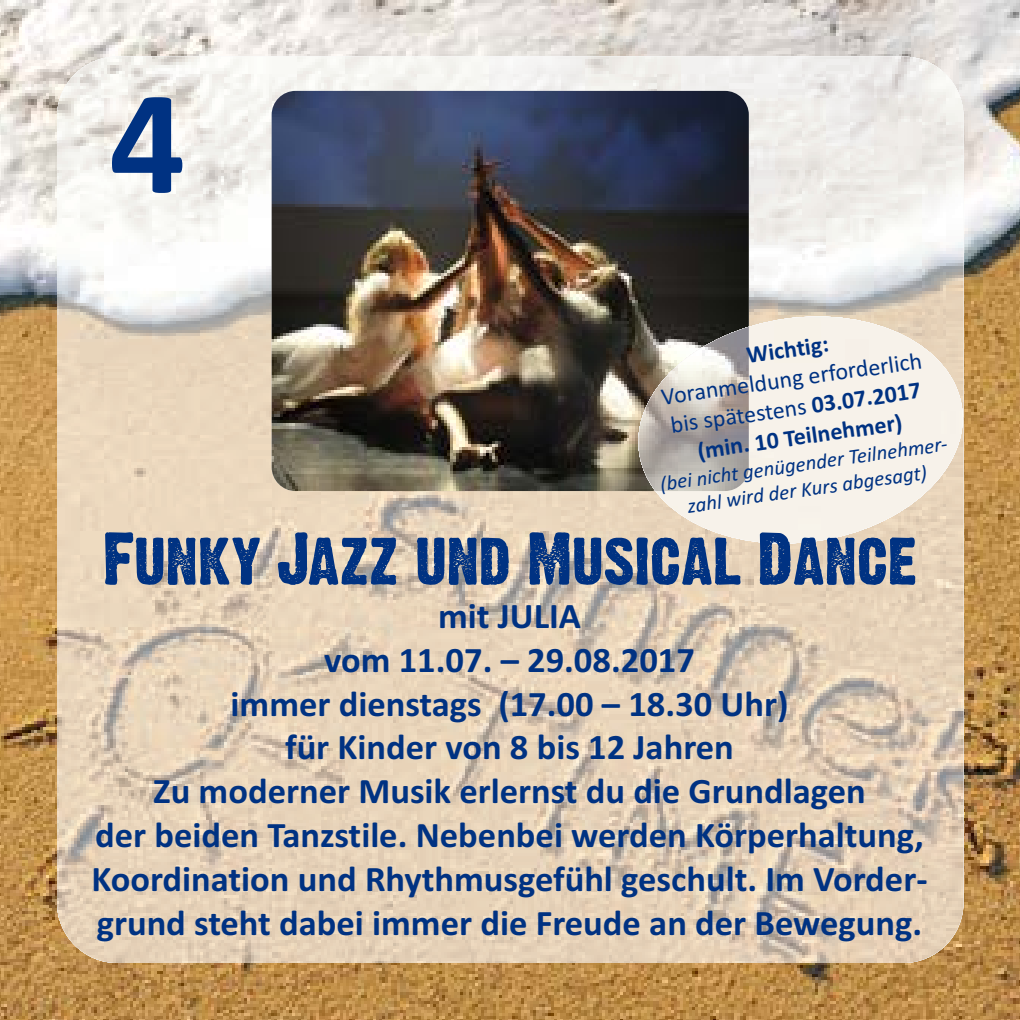
<style>
.page{position:relative;width:1020px;height:1020px;background:#fff}
.page>*{position:absolute;margin:0;border:0;box-sizing:border-box;transform-origin:0 0}
.t1{font:700 150px "Calibri";color:#003282}
.t2{font:65.7px "Dirty Headline";color:#003282}
.t3{font:700 36px/44.1px "Calibri";color:#003282;text-align:center}
.t4{font:24px/29.4px "Calibri";color:#003282;text-align:center}
.t5{font:700 24px "Calibri";color:#003282}
.t6{font:italic 21px/25.5px "Calibri";color:#003282;text-align:center}
.s1{font-weight:700}
</style>
<div class="page">
<img style="left:0;top:0;width:1020px;height:1020px">
<img style="left:57px;top:56px;width:906px;height:907px;border-radius:60px">
<img style="left:272px;top:91px;width:477px;height:400px;border-radius:24px">
<img style="left:631px;top:306px;width:340px;height:248px">
<svg style="left:638px;top:316px;width:325px;height:228px;fill:#f7f2ea"></svg>
<svg style="left:631px;top:306px;width:118px;height:185px"></svg>
<h1 class="t1" style="left:109px;top:91px;width:78px">6</h1>
<h1 class="t1" style="left:109px;top:91px;width:78px">4</h1>
<p class="t5" style="left:746px;top:347px;width:84px;rotate:-8deg">Wichtig:</p>
<p class="t4" style="left:660px;top:384px;width:264px;rotate:-8deg">Voranmeldung erforderlich bis spätestens <span class="s1">03.07.2017 (min. 10 Teilnehmer)</span></p>
<p class="t6" style="left:659px;top:473px;width:295px;rotate:-8deg">(bei nicht genügender Teilnehmer&shy;zahl wird der Kurs abgesagt)</p>
<h2 class="t2" style="left:103px;top:524px;width:816px">Funky Jazz und Musical Dance</h2>
<p class="t3" style="left:91px;top:597px;width:838px">mit JULIA<br>vom 11.07. – 29.08.2017<br>immer dienstags (17.00 – 18.30 Uhr)<br>für Kinder von 8 bis 12 Jahren<br>Zu moderner Musik erlernst du die Grundlagen<br>der beiden Tanzstile. Nebenbei werden Körperhaltung, Koordination und Rhythmusgefühl geschult. Im Vorder&shy;grund steht dabei immer die Freude an der Bewegung.</p>
</div>
